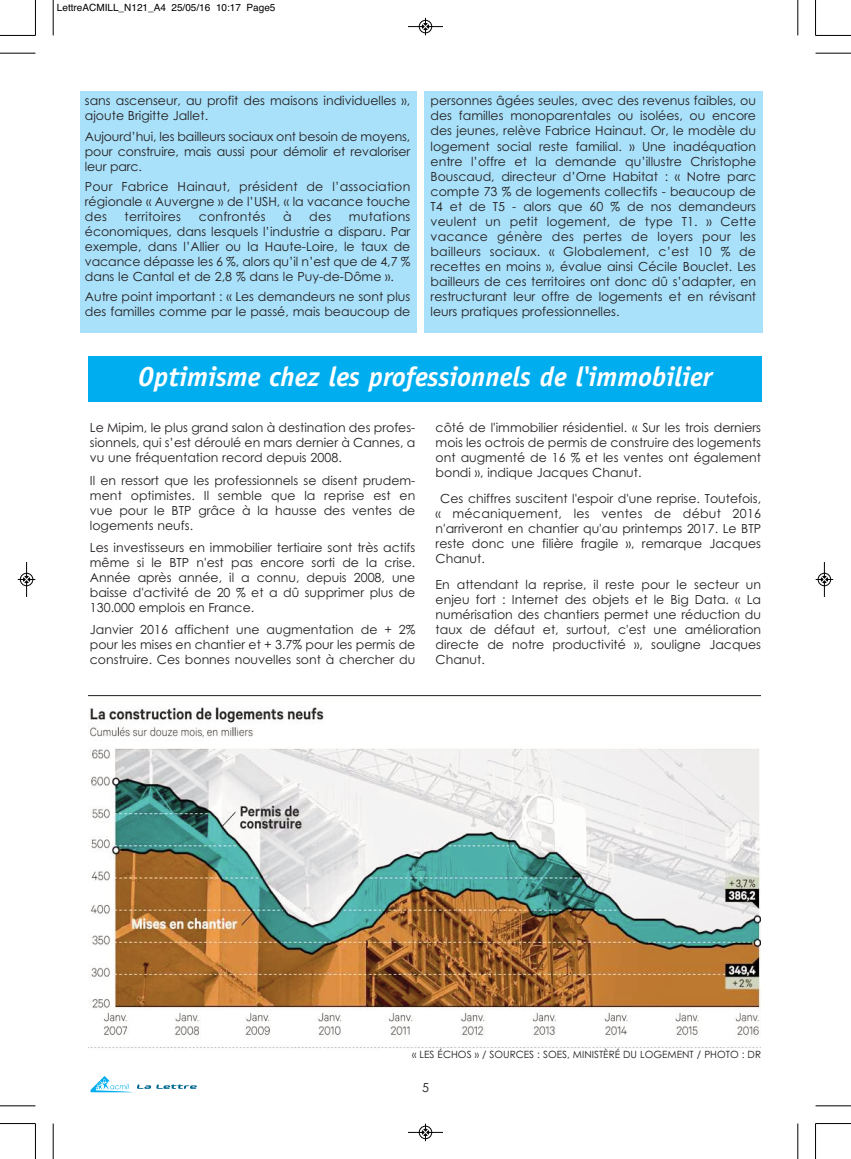
<style>
.page{position:relative;width:851px;height:1159px;background:#fff}
.page>*{position:absolute;margin:0;border:0;box-sizing:border-box;transform-origin:0 0}
.t1{font:italic 700 27.5px "Officina Sans";color:#fff}
.t2{font:12.5px/15px "Century Gothic";color:#231f20;text-align:justify}
.t3{font:12.5px "Century Gothic";letter-spacing:.02em;color:#231f20}
.t4{font:10px "Century Gothic";color:#231f20}
.t5{font:10px "Helvetica";color:#000}
</style>
<div class="page">
<div style="left:80px;top:91px;width:336px;height:241px;background:#aae1fa"></div>
<div style="left:424px;top:91px;width:338px;height:241px;background:#aae1fa"></div>
<svg style="left:90px;top:1076px;width:107px;height:16px"></svg>
<div style="left:89px;top:356px;width:673px;height:46px;background:#00aeef"></div>
<img style="left:89px;top:696px;width:671px;height:353px">
<hr style="left:53px;top:0;width:1px;height:35px;background:#000">
<hr style="left:0;top:53px;width:35px;height:1px;background:#000">
<hr style="left:797px;top:0;width:1px;height:35px;background:#000">
<hr style="left:815px;top:53px;width:35px;height:1px;background:#000">
<hr style="left:53px;top:1123px;width:1px;height:36px;background:#000">
<hr style="left:0;top:1105px;width:35px;height:1px;background:#000">
<hr style="left:797px;top:1123px;width:1px;height:36px;background:#000">
<hr style="left:815px;top:1105px;width:35px;height:1px;background:#000">
<hr style="left:35px;top:0;width:1px;height:35px;background:#000">
<hr style="left:0;top:35px;width:35px;height:1px;background:#000">
<hr style="left:815px;top:0;width:1px;height:35px;background:#000">
<hr style="left:815px;top:35px;width:35px;height:1px;background:#000">
<hr style="left:35px;top:1123px;width:1px;height:36px;background:#000">
<hr style="left:0;top:1123px;width:35px;height:1px;background:#000">
<hr style="left:815px;top:1123px;width:1px;height:36px;background:#000">
<hr style="left:815px;top:1123px;width:35px;height:1px;background:#000">
<hr style="left:408px;top:26px;width:35px;height:1px;background:#000">
<div style="left:419px;top:20px;width:13px;height:13px;border:1px solid #000;border-radius:50%"></div>
<svg style="left:422px;top:18px;width:6px;height:17px"></svg>
<div style="left:419px;top:1125px;width:13px;height:14px;border:1px solid #fff;border-radius:50%"></div>
<hr style="left:408px;top:1132px;width:35px;height:1px;background:#000">
<div style="left:419px;top:1126px;width:13px;height:12px;border:1px solid #000;border-radius:50%"></div>
<svg style="left:422px;top:1123px;width:6px;height:18px"></svg>
<hr style="left:26px;top:562px;width:1px;height:35px;background:#000">
<div style="left:20px;top:573px;width:13px;height:13px;border:1px solid #000;border-radius:50%"></div>
<svg style="left:18px;top:576px;width:17px;height:7px"></svg>
<hr style="left:824px;top:562px;width:1px;height:35px;background:#000">
<div style="left:817px;top:573px;width:13px;height:13px;border:1px solid #000;border-radius:50%"></div>
<svg style="left:815px;top:576px;width:18px;height:7px"></svg>
<p class="t5" style="left:57px;top:4px;width:220px">LettreACMILL_N121_A4 25/05/16 10:17 Page5</p>
<p class="t2" style="left:85px;top:95px;width:327px">sans ascenseur, au profit des maisons individuelles », ajoute Brigitte Jallet.</p>
<p class="t2" style="left:85px;top:130px;width:327px">Aujourd’hui, les bailleurs sociaux ont besoin de moyens, pour construire, mais aussi pour démolir et revaloriser leur parc.</p>
<p class="t2" style="left:85px;top:180px;width:327px">Pour Fabrice Hainaut, président de l’association régionale « Auvergne » de l’USH, « la vacance touche des</p>
<p class="t3" style="left:124px;top:212px;width:58px">territoires</p>
<p class="t3" style="left:199px;top:212px;width:68px">confrontés</p>
<p class="t2" style="left:283px;top:210px;width:10px">à</p>
<p class="t2" style="left:309px;top:210px;width:24px">des</p>
<p class="t2" style="left:85px;top:210px;width:327px;text-indent:264px">mutations économiques, dans lesquels l’industrie a disparu. Par exemple, dans l’Allier ou la Haute-Loire, le taux de vacance dépasse les 6 %, alors qu’il n’est que de 4,7 % dans le Cantal et de 2,8 % dans le Puy-de-Dôme ».</p>
<p class="t2" style="left:85px;top:291px;width:327px">Autre point important : « Les demandeurs ne sont plus des familles comme par le passé, mais beaucoup de</p>
<p class="t2" style="left:430px;top:95px;width:327px">personnes âgées seules, avec des revenus faibles, ou des familles monoparentales ou isolées, ou encore des jeunes, relève Fabrice Hainaut. Or, le modèle du logement social reste familial. » Une inadéquation entre l’offre et la demande qu’illustre Christophe Bouscaud, directeur d’Orne Habitat : « Notre parc compte 73 % de logements collectifs - beaucoup de T4 et de T5 - alors que 60 % de nos demandeurs veulent un petit logement, de type T1. » Cette vacance génère des pertes de loyers pour les bailleurs sociaux. « Globalement, c’est 10 % de recettes en moins », évalue ainsi Cécile Bouclet. Les bailleurs de ces territoires ont donc dû s’adapter, en restructurant leur offre de logements et en révisant leurs pratiques professionnelles.</p>
<h1 class="t1" style="left:138px;top:366px;width:575px">Optimisme chez les professionnels de l'immobilier</h1>
<p class="t2" style="left:90px;top:421px;width:327px">Le Mipim, le plus grand salon à destination des profes&shy;sionnels, qui s’est déroulé en mars dernier à Cannes, a vu une fréquentation record depuis 2008.</p>
<p class="t2" style="left:90px;top:474px;width:327px">Il en ressort que les professionnels se disent prudem&shy;ment optimistes. Il semble que la reprise est en vue pour le BTP grâce à la hausse des ventes de logements neufs.</p>
<p class="t2" style="left:90px;top:541px;width:327px">Les investisseurs en immobilier tertiaire sont très actifs même si le BTP n'est pas encore sorti de la crise.<br>Année après année, il a connu, depuis 2008, une baisse d'activité de 20 % et a dû supprimer plus de 130.000 emplois en France.</p>
<p class="t2" style="left:90px;top:623px;width:327px">Janvier 2016 affichent une augmentation de + 2% pour les mises en chantier et + 3.7% pour les permis de construire. Ces bonnes nouvelles sont à chercher du</p>
<p class="t2" style="left:435px;top:421px;width:327px">côté de l'immobilier résidentiel. « Sur les trois derniers mois les octrois de permis de construire des logements ont augmenté de 16 % et les ventes ont également bondi », indique Jacques Chanut.</p>
<p class="t2" style="left:435px;top:492px;width:327px;text-indent:5px">Ces chiffres suscitent l'espoir d'une reprise. Toutefois, « mécaniquement, les ventes de début 2016 n'arriveront en chantier qu'au printemps 2017. Le BTP reste donc une filière fragile », remarque Jacques Chanut.</p>
<p class="t2" style="left:435px;top:578px;width:327px">En attendant la reprise, il reste pour le secteur un enjeu fort : Internet des objets et le Big Data. « La numérisation des chantiers permet une réduction du taux de défaut et, surtout, c'est une amélioration directe de notre productivité », souligne Jacques Chanut.</p>
<p class="t4" style="left:412px;top:1050px;width:350px">« LES ÉCHOS » / SOURCES : SOES, MINISTÈRÉ DU LOGEMENT / PHOTO : DR</p>
<p class="t2" style="left:422px;top:1081px;width:8px">5</p>
</div>
